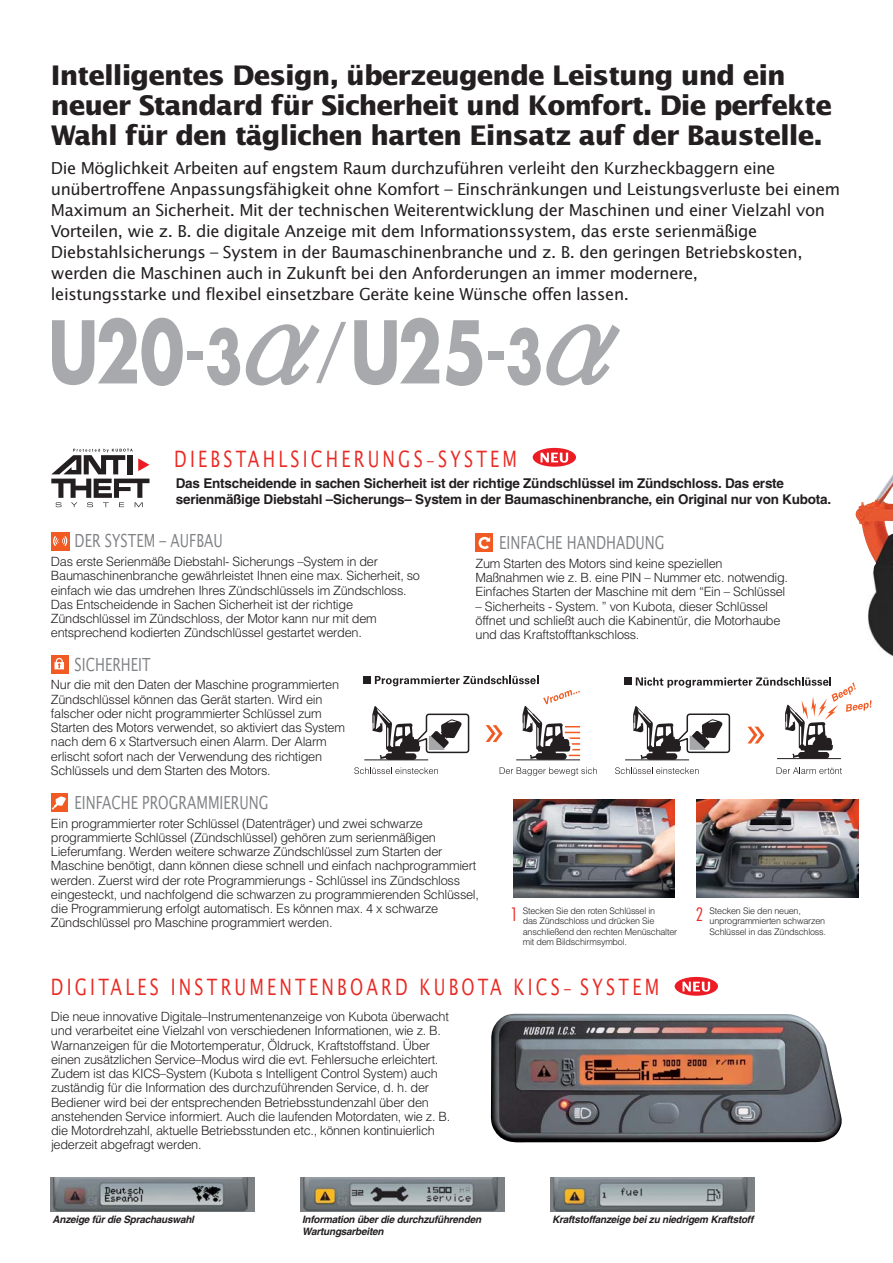
<style>
.page{position:relative;width:893px;height:1263px;background:#fff}
.page>*{position:absolute;margin:0;border:0;box-sizing:border-box;transform-origin:0 0}
.t1{font:700 27px/30px "Lucida Sans";letter-spacing:-.035em;color:#231f20}
.t2{font:22.5px "Lucida Sans";letter-spacing:.19em;color:#e82b25;scale:.75 1}
.t3{font:18px "Lucida Sans";color:#808285;scale:.75 1}
.t4{font:300 condensed 18px "Futura";color:#e82b25}
.t5{font:16.5px/21px "Lucida Sans";letter-spacing:-.025em;color:#231f20}
.t6{font:700 13.5px/15.8px "Helvetica";letter-spacing:-.015em;color:#231f20}
.t7{font:300 12.75px/14.2px "Helvetica";letter-spacing:-.02em;color:#231f20}
.t8{font:italic 700 10.2px/12px "Helvetica";letter-spacing:-.02em;color:#231f20}
.t9{font:300 9px/10.5px "Helvetica";letter-spacing:-.02em;color:#231f20}
.s1{font-size:18px}
</style>
<div class="page">
<img style="left:850px;top:474px;width:43px;height:424px">
<img style="left:300px;top:1177px;width:205px;height:34px">
<img style="left:551px;top:1177px;width:203px;height:34px">
<img style="left:51px;top:1177px;width:204px;height:34px">
<img style="left:513px;top:799px;width:162px;height:98px">
<img style="left:696px;top:799px;width:162px;height:98px">
<div style="left:51px;top:532px;width:18px;height:18px;background:#f15a22"></div>
<svg style="left:53px;top:536px;width:15px;height:10px"></svg>
<div style="left:476px;top:534px;width:17px;height:18px;background:#f15a22"></div>
<svg style="left:478px;top:536px;width:12px;height:13px"></svg>
<div style="left:51px;top:794px;width:17px;height:18px;background:#f15a22"></div>
<svg style="left:52px;top:796px;width:14px;height:13px"></svg>
<div style="left:51px;top:655px;width:17px;height:18px;background:#f15a22"></div>
<svg style="left:54px;top:658px;width:10px;height:11px"></svg>
<svg style="left:51px;top:449px;width:98px;height:58px"></svg>
<svg style="left:354px;top:675px;width:243px;height:101px"></svg>
<div style="left:624px;top:678px;width:8px;height:7px;background:#231f20"></div>
<svg style="left:615px;top:767px;width:84px;height:7px"></svg>
<svg style="left:776px;top:767px;width:66px;height:7px"></svg>
<hr style="left:625px;top:760px;width:64px;height:1px;background:#231f20">
<svg style="left:633px;top:677px;width:238px;height:83px"></svg>
<svg style="left:533px;top:448px;width:43px;height:19px"></svg>
<svg style="left:540px;top:453px;width:28px;height:10px"></svg>
<svg style="left:675px;top:977px;width:43px;height:19px"></svg>
<svg style="left:682px;top:982px;width:28px;height:10px"></svg>
<svg style="left:52px;top:318px;width:131px;height:68px"></svg>
<div style="left:187px;top:352px;width:16px;height:8px;background:#a7a9ac"></div>
<svg style="left:207px;top:322px;width:139px;height:64px"></svg>
<svg style="left:354px;top:318px;width:85px;height:67px"></svg>
<svg style="left:446px;top:320px;width:36px;height:66px"></svg>
<div style="left:488px;top:352px;width:15px;height:8px;background:#a7a9ac"></div>
<svg style="left:507px;top:324px;width:113px;height:62px"></svg>
<img style="left:491px;top:1014px;width:351px;height:129px">
<h1 class="t1" style="left:51px;top:62px;width:782px">Intelligentes Design, überzeugende Leistung und ein neuer Standard für Sicherheit und Komfort. Die perfekte<br>Wahl für den täglichen harten Einsatz auf der Baustelle.</h1>
<p class="t5" style="left:51px;top:159px;width:791px">Die Möglichkeit Arbeiten auf engstem Raum durchzuführen verleiht den Kurzheckbaggern eine unübertroffene Anpassungsfähigkeit ohne Komfort – Einschränkungen und Leistungsverluste bei einem Maximum an Sicherheit. Mit der technischen Weiterentwicklung der Maschinen und einer Vielzahl von Vorteilen, wie z. B. die digitale Anzeige mit dem Informationssystem, das erste serienmäßige Diebstahlsicherungs – System in der Baumaschinenbranche und z. B. den geringen Betriebskosten, werden die Maschinen auch in Zukunft bei den Anforderungen an immer modernere,<br>leistungsstarke und flexibel einsetzbare Geräte keine Wünsche offen lassen.</p>
<h2 class="t2" style="left:174px;top:450px;width:459px">DIEBSTAHLSICHERUNGS <span class="s1">–</span> SYSTEM</h2>
<p class="t6" style="left:176px;top:477px;width:657px">Das Entscheidende in sachen Sicherheit ist der richtige Zündschlüssel im Zündschloss. Das erste serienmäßige Diebstahl –Sicherungs– System in der Baumaschinenbranche, ein Original nur von Kubota.</p>
<h3 class="t3" style="left:75px;top:533px;width:199px">DER SYSTEM – AUFBAU</h3>
<p class="t7" style="left:51px;top:556px;width:371px">Das erste Serienmäße Diebstahl- Sicherungs –System in der Baumaschinenbranche gewährleistet Ihnen eine max. Sicherheit, so einfach wie das umdrehen Ihres Zündschlüssels im Zündschloss.<br>Das Entscheidende in Sachen Sicherheit ist der richtige Zündschlüssel im Zündschloss, der Motor kann nur mit dem entsprechend kodierten Zündschlüssel gestartet werden.</p>
<h3 class="t3" style="left:75px;top:657px;width:103px">SICHERHEIT</h3>
<p class="t7" style="left:51px;top:679px;width:296px">Nur die mit den Daten der Maschine programmierten Zündschlüssel können das Gerät starten. Wird ein falscher oder nicht programmierter Schlüssel zum Starten des Motors verwendet, so aktiviert das System nach dem 6 x Startversuch einen Alarm. Der Alarm erlischt sofort nach der Verwendung des richtigen Schlüssels und dem Starten des Motors.</p>
<h3 class="t3" style="left:499px;top:535px;width:222px">EINFACHE HANDHADUNG</h3>
<p class="t7" style="left:475px;top:557px;width:314px">Zum Starten des Motors sind keine speziellen<br>Maßnahmen wie z. B. eine PIN – Nummer etc. notwendig.<br>Einfaches Starten der Maschine mit dem “Ein – Schlüssel</p>
<p class="t7" style="left:475px;top:600px;width:306px">– Sicherheits - System. ” von Kubota, dieser Schlüssel öffnet und schließt auch die Kabinentür, die Motorhaube und das Kraftstofftankschloss.</p>
<h3 class="t3" style="left:75px;top:795px;width:260px">EINFACHE PROGRAMMIERUNG</h3>
<p class="t7" style="left:51px;top:817px;width:429px">Ein programmierter roter Schlüssel (Datenträger) und zwei schwarze programmierte Schlüssel (Zündschlüssel) gehören zum serienmäßigen Lieferumfang. Werden weitere schwarze Zündschlüssel zum Starten der Maschine benötigt, dann können diese schnell und einfach nachprogrammiert werden. Zuerst wird der rote Programmierungs - Schlüssel ins Zündschloss eingesteckt, und nachfolgend die schwarzen zu programmierenden Schlüssel, die Programmierung erfolgt automatisch. Es können max. 4 x schwarze Zündschlüssel pro Maschine programmiert werden.</p>
<p class="t9" style="left:523px;top:906px;width:156px">Stecken Sie den roten Schlüssel in<br>das Zündschloss und drücken Sie anschließend den rechten Menüschalter mit dem Bildschirmsymbol.</p>
<h2 class="t2" style="left:51px;top:978px;width:812px">DIGITALES INSTRUMENTENBOARD KUBOTA KICS <span class="s1">–</span> SYSTEM</h2>
<h3 class="t4" style="left:510px;top:906px;width:9px">1</h3>
<p class="t9" style="left:709px;top:906px;width:118px">Stecken Sie den neuen, unprogrammierten schwarzen<br>Schlüssel in das Zündschloss.</p>
<h3 class="t4" style="left:696px;top:906px;width:9px">2</h3>
<p class="t7" style="left:51px;top:1011px;width:401px">Die neue innovative Digitale–Instrumentenanzeige von Kubota überwacht und verarbeitet eine Vielzahl von verschiedenen Informationen, wie z. B.<br>Warnanzeigen für die Motortemperatur, Öldruck, Kraftstoffstand. Über einen zusätzlichen Service–Modus wird die evt. Fehlersuche erleichtert.<br>Zudem ist das KICS–System (Kubota s Intelligent Control System) auch zuständig für die Information des durchzuführenden Service, d. h. der Bediener wird bei der entsprechenden Betriebsstundenzahl über den anstehenden Service informiert. Auch die laufenden Motordaten, wie z. B. die Motordrehzahl, aktuelle Betriebsstunden etc., können kontinuierlich jederzeit abgefragt werden.</p>
<p class="t8" style="left:52px;top:1214px;width:143px">Anzeige für die Sprachauswahl</p>
<p class="t8" style="left:552px;top:1214px;width:203px">Kraftstoffanzeige bei zu niedrigem Kraftstoff</p>
<p class="t8" style="left:302px;top:1214px;width:181px">Information über die durchzuführenden<br>Wartungsarbeiten</p>
</div>
